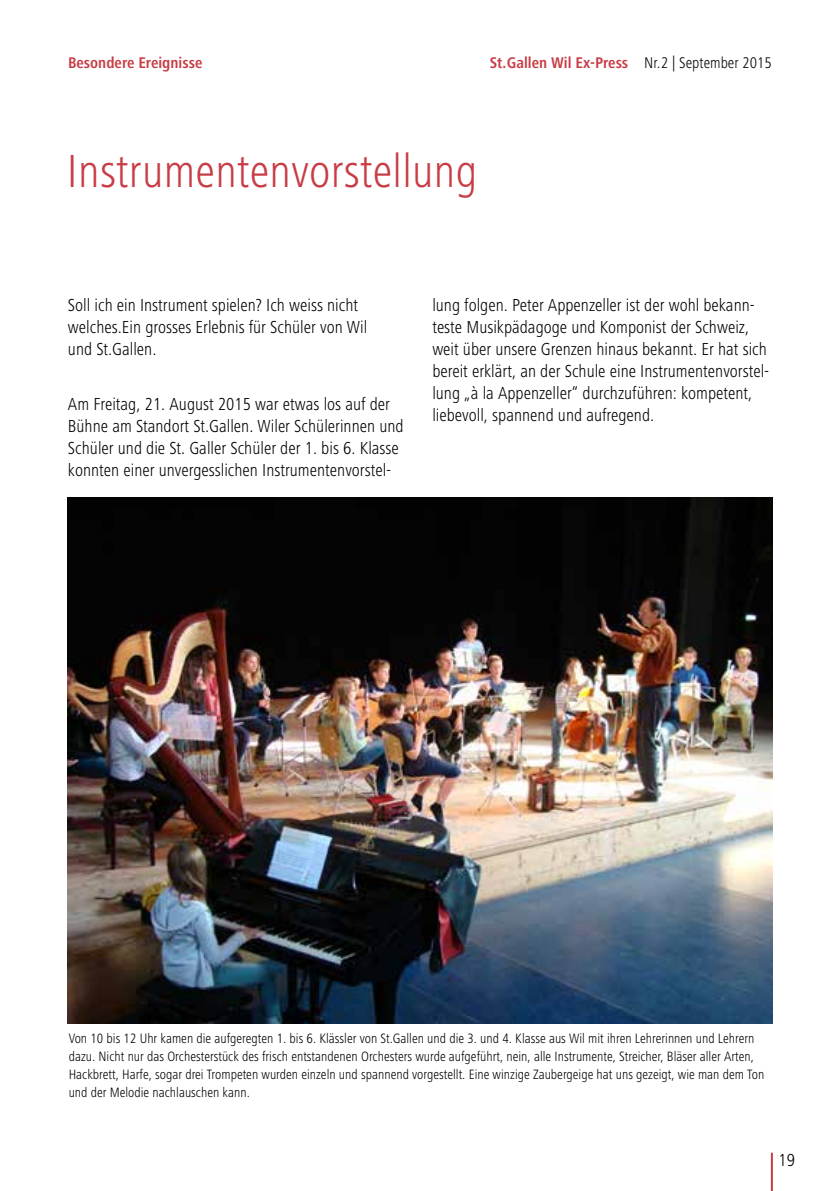
<style>
.page{position:relative;width:840px;height:1191px;background:#fff}
.page>*{position:absolute;margin:0;border:0;box-sizing:border-box;transform-origin:0 0}
.t1{font:300 condensed 48px "Frutiger Next LT";letter-spacing:.005em;color:#c83c45}
.t2{font:300 condensed 18px/22px "Frutiger Next LT";color:#000}
.t3{font:700 condensed 16px "Frutiger Next LT";color:#c83c45}
.t4{font:300 condensed 14px/18px "Frutiger Next LT";color:#000}
.s1{font-weight:300;color:#000}
</style>
<div class="page">
<hr style="left:770px;top:1152px;width:2px;height:39px;background:#c83c45">
<img style="left:67px;top:498px;width:705px;height:525px">
<p class="t3" style="left:68px;top:54px;width:136px">Besondere Ereignisse</p>
<p class="t3" style="left:489px;top:54px;width:283px">St.Gallen Wil Ex-Press <span class="s1">Nr. 2 | September 2015</span></p>
<h1 class="t1" style="left:67px;top:145px;width:411px">Instrumentenvorstellung</h1>
<p class="t2" style="left:68px;top:294px;width:301px">Soll ich ein Instrument spielen? Ich weiss nicht welches.Ein grosses Erlebnis für Schüler von Wil und St.Gallen.</p>
<p class="t2" style="left:68px;top:393px;width:337px">Am Freitag, 21. August 2015 war etwas los auf der Bühne am Standort St.Gallen. Wiler Schülerinnen und Schüler und die St. Galler Schüler der 1. bis 6. Klasse konnten einer unvergesslichen Instrumentenvorstel-</p>
<p class="t2" style="left:432px;top:294px;width:338px">lung folgen. Peter Appenzeller ist der wohl bekann&shy;teste Musikpädagoge und Komponist der Schweiz, weit über unsere Grenzen hinaus bekannt. Er hat sich bereit erklärt, an der Schule eine Instrumentenvorstel&shy;lung „à la Appenzeller“ durchzuführen: kompetent, liebevoll, spannend und aufregend.</p>
<p class="t4" style="left:69px;top:1029px;width:696px">Von 10 bis 12 Uhr kamen die aufgeregten 1. bis 6. Klässler von St.Gallen und die 3. und 4. Klasse aus Wil mit ihren Lehrerinnen und Lehrern dazu. Nicht nur das Orchesterstück des frisch entstandenen Orchesters wurde aufgeführt, nein, alle Instrumente, Streicher, Bläser aller Arten, Hackbrett, Harfe, sogar drei Trompeten wurden einzeln und spannend vorgestellt. Eine winzige Zaubergeige hat uns gezeigt, wie man dem Ton und der Melodie nachlauschen kann.</p>
<p class="t2" style="left:778px;top:1149px;width:18px">19</p>
</div>
